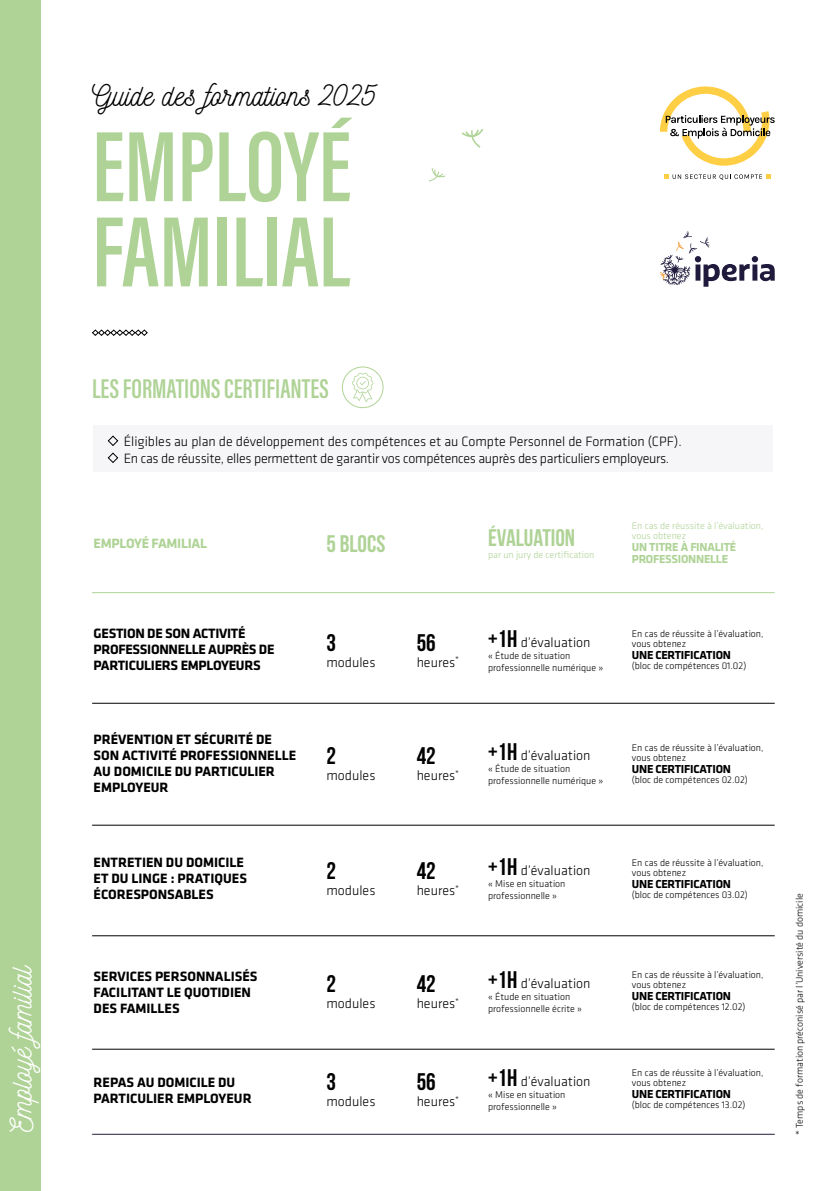
<style>
.page{position:relative;width:840px;height:1191px;background:#fff}
.page>*{position:absolute;margin:0;border:0;box-sizing:border-box;transform-origin:0 0}
.t1{font:600 103px/85.2px "Acumin Pro Extra Cond";color:#afd396}
.t2{font:30px "Nickainley";color:#000}
.t3{font:30px "Nickainley";color:#fff}
.t4{font:600 28px "Acumin Pro Extra Cond";color:#afd396}
.t5{font:24px "Bebas Neue";color:#afd396}
.t6{font:24px "Bebas Neue";color:#000}
.t7{font:700 14px/16px "Klavika Basic";color:#000}
.t8{font:300 14px/16.8px "Klavika Basic";letter-spacing:-.02em;color:#000}
.t9{font:300 14px "Klavika Basic";color:#000}
.t10{font:700 14px/16px "Klavika Basic";letter-spacing:-.02em;color:#000}
.t11{font:700 14px "Klavika Basic";letter-spacing:-.02em;color:#afd396}
.t12{font:700 12px "Klavika Basic";letter-spacing:-.02em;color:#000}
.t13{font:700 12px/12px "Klavika Basic";letter-spacing:-.02em;color:#afd396}
.t14{font:300 10px/12px "Klavika Basic";color:#000}
.t15{font:300 10px/10px "Klavika Basic";color:#afd396}
.s1{font-family:"Bebas Neue";font-weight:400;font-size:24px}
</style>
<div class="page">
<div style="left:0;top:0;width:40px;height:1191px;background:#afd396"></div>
<div style="left:94px;top:425px;width:678px;height:46px;background:#f6f5f8"></div>
<svg style="left:92px;top:329px;width:56px;height:7px"></svg>
<svg style="left:107px;top:435px;width:12px;height:11px"></svg>
<svg style="left:107px;top:452px;width:12px;height:11px"></svg>
<div style="left:341px;top:366px;width:42px;height:42px;border:1px solid #afd396;border-radius:50%"></div>
<svg style="left:352px;top:372px;width:21px;height:30px"></svg>
<hr style="left:92px;top:702px;width:682px;height:1px;background:#000">
<hr style="left:92px;top:824px;width:682px;height:1px;background:#000">
<hr style="left:92px;top:935px;width:682px;height:1px;background:#000">
<hr style="left:92px;top:1048px;width:682px;height:1px;background:#000">
<hr style="left:92px;top:1133px;width:682px;height:1px;background:#241a3d">
<svg style="left:660px;top:86px;width:114px;height:80px"></svg>
<svg style="left:664px;top:174px;width:106px;height:6px"></svg>
<hr style="left:92px;top:592px;width:682px;height:1px;background:#afd396">
<svg style="left:461px;top:129px;width:22px;height:19px"></svg>
<svg style="left:429px;top:168px;width:16px;height:13px"></svg>
<svg style="left:660px;top:231px;width:114px;height:56px"></svg>
<h2 class="t3" style="left:2px;top:1132px;width:169px;rotate:-90deg">Employé familial</h2>
<h2 class="t2" style="left:92px;top:76px;width:286px">Guide des formations 2025</h2>
<h1 class="t1" style="left:92px;top:123px;width:260px">EMPLOYÉ<br>FAMILIAL</h1>
<h3 class="t4" style="left:92px;top:371px;width:238px">LES FORMATIONS CERTIFIANTES</h3>
<h3 class="t8" style="left:124px;top:432px;width:559px">Éligibles au plan de développement des compétences et au Compte Personnel de Formation (CPF).<br>En cas de réussite, elles permettent de garantir vos compétences auprès des particuliers employeurs.</h3>
<h3 class="t11" style="left:94px;top:533px;width:115px">EMPLOYÉ FAMILIAL</h3>
<h3 class="t5" style="left:326px;top:530px;width:60px">5 BLOCS</h3>
<h3 class="t5" style="left:488px;top:524px;width:89px">ÉVALUATION</h3>
<p class="t15" style="left:488px;top:549px;width:108px">par un jury de certification</p>
<h3 class="t10" style="left:94px;top:625px;width:182px">GESTION DE SON ACTIVITÉ<br>PROFESSIONNELLE AUPRÈS DE<br>PARTICULIERS EMPLOYEURS</h3>
<h3 class="t6" style="left:416px;top:629px;width:21px">56</h3>
<h3 class="t6" style="left:326px;top:629px;width:11px">3</h3>
<h3 class="t9" style="left:326px;top:653px;width:50px">modules</h3>
<h3 class="t9" style="left:416px;top:653px;width:44px">heures<sup>*</sup></h3>
<h3 class="t7" style="left:94px;top:730px;width:204px">PRÉVENTION ET SÉCURITÉ DE<br>SON ACTIVITÉ PROFESSIONNELLE<br>AU DOMICILE DU PARTICULIER<br>EMPLOYEUR</h3>
<h3 class="t6" style="left:326px;top:743px;width:11px">2</h3>
<h3 class="t9" style="left:326px;top:767px;width:50px">modules</h3>
<h3 class="t6" style="left:416px;top:743px;width:21px">42</h3>
<h3 class="t9" style="left:416px;top:767px;width:44px">heures<sup>*</sup></h3>
<h3 class="t7" style="left:94px;top:853px;width:155px">ENTRETIEN DU DOMICILE<br>ET DU LINGE : PRATIQUES<br>ÉCORESPONSABLES</h3>
<h3 class="t6" style="left:416px;top:858px;width:21px">42</h3>
<h3 class="t6" style="left:326px;top:858px;width:11px">2</h3>
<h3 class="t9" style="left:326px;top:882px;width:50px">modules</h3>
<h3 class="t9" style="left:416px;top:882px;width:44px">heures<sup>*</sup></h3>
<h3 class="t7" style="left:94px;top:968px;width:165px">SERVICES PERSONNALISÉS<br>FACILITANT LE QUOTIDIEN<br>DES FAMILLES</h3>
<h3 class="t6" style="left:416px;top:970px;width:21px">42</h3>
<h3 class="t6" style="left:326px;top:970px;width:11px">2</h3>
<h3 class="t9" style="left:326px;top:995px;width:50px">modules</h3>
<h3 class="t9" style="left:416px;top:995px;width:44px">heures<sup>*</sup></h3>
<h3 class="t7" style="left:94px;top:1074px;width:159px">REPAS AU DOMICILE DU<br>PARTICULIER EMPLOYEUR</h3>
<h3 class="t6" style="left:416px;top:1068px;width:21px">56</h3>
<h3 class="t6" style="left:326px;top:1068px;width:11px">3</h3>
<h3 class="t9" style="left:326px;top:1093px;width:50px">modules</h3>
<h3 class="t9" style="left:416px;top:1093px;width:44px">heures<sup>*</sup></h3>
<h3 class="t9" style="left:488px;top:633px;width:104px"><span class="s1">+1H</span> d’évaluation</h3>
<p class="t14" style="left:488px;top:649px;width:116px">« Étude de situation professionnelle numérique »</p>
<h3 class="t9" style="left:488px;top:747px;width:104px"><span class="s1">+1H</span> d’évaluation</h3>
<p class="t14" style="left:488px;top:763px;width:116px">« Étude de situation professionnelle numérique »</p>
<h3 class="t9" style="left:488px;top:862px;width:104px"><span class="s1">+1H</span> d’évaluation</h3>
<p class="t14" style="left:488px;top:878px;width:79px">« Mise en situation professionnelle »</p>
<h3 class="t9" style="left:488px;top:975px;width:104px"><span class="s1">+1H</span> d’évaluation</h3>
<p class="t14" style="left:488px;top:991px;width:95px">« Étude en situation professionnelle écrite »</p>
<h3 class="t9" style="left:488px;top:1073px;width:104px"><span class="s1">+1H</span> d’évaluation</h3>
<p class="t14" style="left:488px;top:1088px;width:79px">« Mise en situation professionnelle »</p>
<p class="t15" style="left:631px;top:520px;width:133px">En cas de réussite à l’évaluation, vous obtenez</p>
<p class="t13" style="left:631px;top:540px;width:106px">UN TITRE À FINALITÉ<br>PROFESSIONNELLE</p>
<p class="t14" style="left:631px;top:628px;width:133px;line-height:10px">En cas de réussite à l’évaluation, vous obtenez</p>
<p class="t12" style="left:631px;top:646px;width:100px">UNE CERTIFICATION</p>
<p class="t14" style="left:631px;top:659px;width:116px">(bloc de compétences 01.02)</p>
<p class="t14" style="left:631px;top:742px;width:133px;line-height:10px">En cas de réussite à l’évaluation, vous obtenez</p>
<p class="t12" style="left:631px;top:760px;width:100px">UNE CERTIFICATION</p>
<p class="t14" style="left:631px;top:773px;width:117px">(bloc de compétences 02.02)</p>
<p class="t14" style="left:631px;top:857px;width:133px;line-height:10px">En cas de réussite à l’évaluation, vous obtenez</p>
<p class="t12" style="left:631px;top:875px;width:100px">UNE CERTIFICATION</p>
<p class="t14" style="left:631px;top:888px;width:117px">(bloc de compétences 03.02)</p>
<p class="t14" style="left:631px;top:970px;width:133px;line-height:10px">En cas de réussite à l’évaluation, vous obtenez</p>
<p class="t12" style="left:631px;top:987px;width:100px">UNE CERTIFICATION</p>
<p class="t14" style="left:631px;top:1001px;width:115px">(bloc de compétences 12.02)</p>
<p class="t14" style="left:631px;top:1068px;width:133px;line-height:10px">En cas de réussite à l’évaluation, vous obtenez</p>
<p class="t12" style="left:631px;top:1085px;width:100px">UNE CERTIFICATION</p>
<p class="t14" style="left:631px;top:1099px;width:115px">(bloc de compétences 13.02)</p>
<p class="t14" style="left:793px;top:1134px;width:243px;rotate:-90deg">* Temps de formation préconisé par l’Université du domicile</p>
</div>
